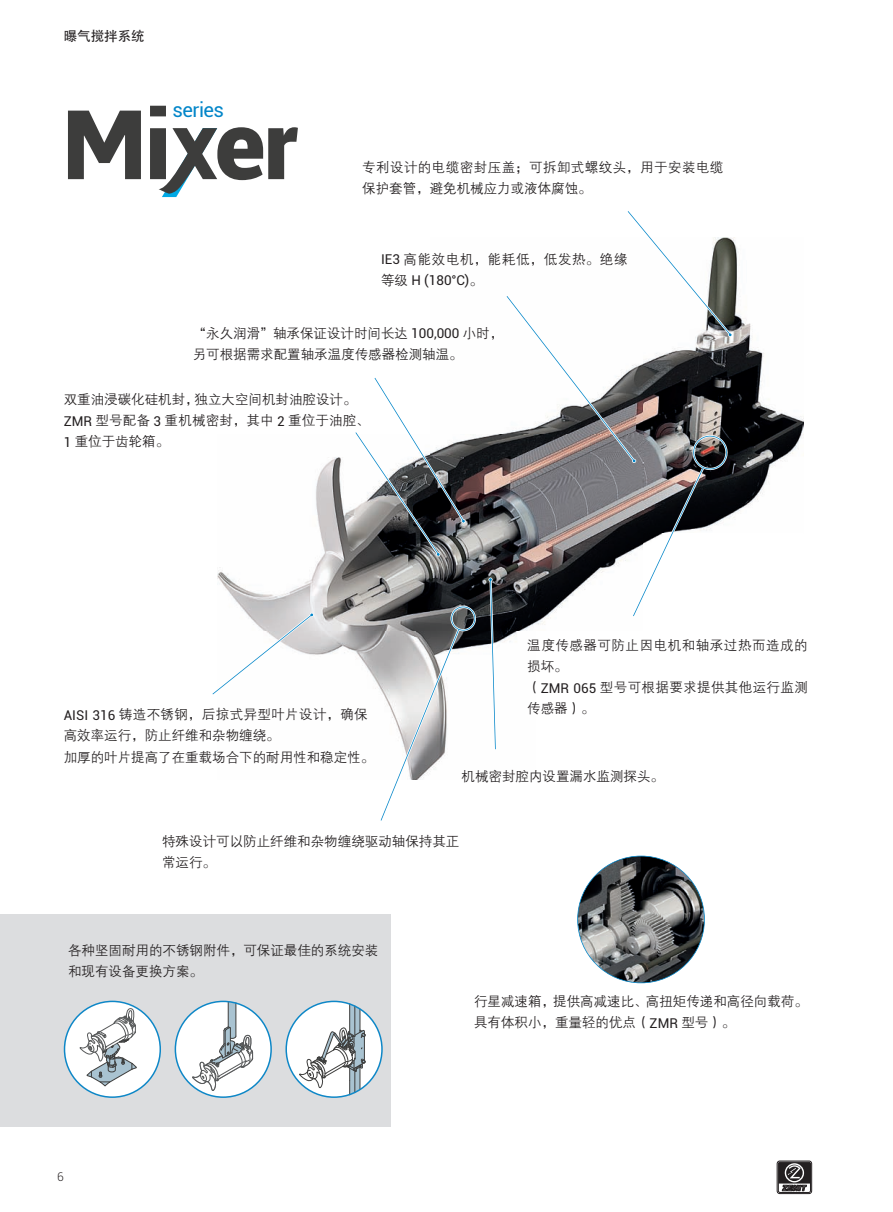
<style>
.page{position:relative;width:893px;height:1212px;background:#fff}
.page>*{position:absolute;margin:0;border:0;box-sizing:border-box;transform-origin:0 0}
.t1{font:20.1px "Roboto";letter-spacing:-.025em;color:#0386c9}
.t2{font:13.5px/21px "FZZDXJW GB1 0";color:#231f20}
.t3{font:13.5px/21px "FZZDXJW GB1 0";letter-spacing:.04em;color:#231f20}
.t4{font:13.5px/21px "FZZDXJW GB1 0";letter-spacing:.035em;color:#231f20}
.t5{font:13.5px "FZZDXJW GB1 0";letter-spacing:.05em;color:#231f20}
.t6{font:13.5px "Roboto";color:#231f20}
.t7{font:13.5px "FZZDXJW GB1 0";color:#231f20}
.t8{font:300 12px "Roboto";color:#231f20}
.s1{font-family:"Roboto"}
.s2{font-family:"FZZDXJW GB1 0"}
</style>
<div class="page">
<div style="left:777px;top:1160px;width:35px;height:34px;border:1px solid #231f20;border-radius:3px"></div>
<div style="left:778px;top:1162px;width:33px;height:30px;border:1px solid #231f20;border-radius:2px"></div>
<svg style="left:778px;top:1162px;width:32px;height:29px"></svg>
<div style="left:0;top:914px;width:390px;height:213px;background:#dcdddf"></div>
<img style="left:218px;top:237px;width:585px;height:513px">
<svg style="left:577px;top:856px;width:128px;height:127px"></svg>
<svg style="left:506px;top:211px;width:226px;height:405px"></svg>
<svg style="left:212px;top:613px;width:102px;height:81px"></svg>
<svg style="left:355px;top:377px;width:111px;height:179px"></svg>
<svg style="left:488px;top:577px;width:8px;height:172px"></svg>
<svg style="left:380px;top:606px;width:96px;height:215px"></svg>
<div style="left:65px;top:1001px;width:95px;height:96px;background:#fff;border-radius:50%"></div>
<div style="left:64px;top:1001px;width:97px;height:97px;border:2px solid #0e87c7;border-radius:50%"></div>
<svg style="left:80px;top:1008px;width:57px;height:78px"></svg>
<div style="left:175px;top:1001px;width:96px;height:96px;background:#fff;border-radius:50%"></div>
<svg style="left:192px;top:1002px;width:61px;height:91px"></svg>
<div style="left:175px;top:1001px;width:97px;height:97px;border:2px solid #0e87c7;border-radius:50%"></div>
<div style="left:286px;top:1001px;width:96px;height:96px;background:#fff;border-radius:50%"></div>
<svg style="left:299px;top:1004px;width:67px;height:91px"></svg>
<div style="left:285px;top:1001px;width:98px;height:97px;border:2px solid #0e87c7;border-radius:50%"></div>
<svg style="left:68px;top:111px;width:73px;height:68px"></svg>
<svg style="left:150px;top:106px;width:148px;height:91px"></svg>
<p class="t7" style="left:64px;top:28px;width:82px">曝气搅拌系统</p>
<h1 class="t1" style="left:172px;top:96px;width:53px">series</h1>
<p class="t4" style="left:362px;top:157px;width:363px">专利设计的电缆密封压盖；可拆卸式螺纹头，用于安装电缆保护套管，避免机械应力或液体腐蚀。</p>
<p class="t5" style="left:381px;top:252px;width:248px"><span class="s1">IE3</span> 高能效电机，能耗低，低发热。绝缘</p>
<p class="t6" style="left:381px;top:271px;width:103px"><span class="s2">等级</span> H (180°C)<span class="s2">。</span></p>
<p class="t2" style="left:193px;top:324px;width:312px">“永久润滑”轴承保证设计时间长达 <span class="s1">100,000</span> 小时，另可根据需求配置轴承温度传感器检测轴温。</p>
<p class="t2" style="left:64px;top:390px;width:307px">双重油浸碳化硅机封，独立大空间机封油腔设计。<br><span class="s1">ZMR</span> 型号配备 <span class="s1">3</span> 重机械密封，其中 <span class="s1">2</span> 重位于油腔、<br><span class="s1">1</span> 重位于齿轮箱。</p>
<p class="t2" style="left:64px;top:705px;width:312px"><span class="s1">AISI 316</span> 铸造不锈钢，后掠式异型叶片设计，确保高效率运行，防止纤维和杂物缠绕。<br>加厚的叶片提高了在重载场合下的耐用性和稳定性。</p>
<p class="t3" style="left:527px;top:636px;width:282px">温度传感器可防止因电机和轴承过热而造成的损坏。<br>（<span class="s1">ZMR 065</span> 型号可根据要求提供其他运行监测传感器）。</p>
<p class="t2" style="left:462px;top:766px;width:204px">机械密封腔内设置漏水监测探头。</p>
<p class="t2" style="left:162px;top:831px;width:299px">特殊设计可以防止纤维和杂物缠绕驱动轴保持其正常运行。</p>
<p class="t2" style="left:68px;top:940px;width:312px">各种坚固耐用的不锈钢附件，可保证最佳的系统安装和现有设备更换方案。</p>
<p class="t8" style="left:57px;top:1169px;width:8px">6</p>
<p class="t2" style="left:474px;top:992px;width:335px">行星减速箱，提供高减速比、高扭矩传递和高径向载荷。具有体积小，重量轻的优点（<span class="s1">ZMR</span> 型号）。</p>
</div>
